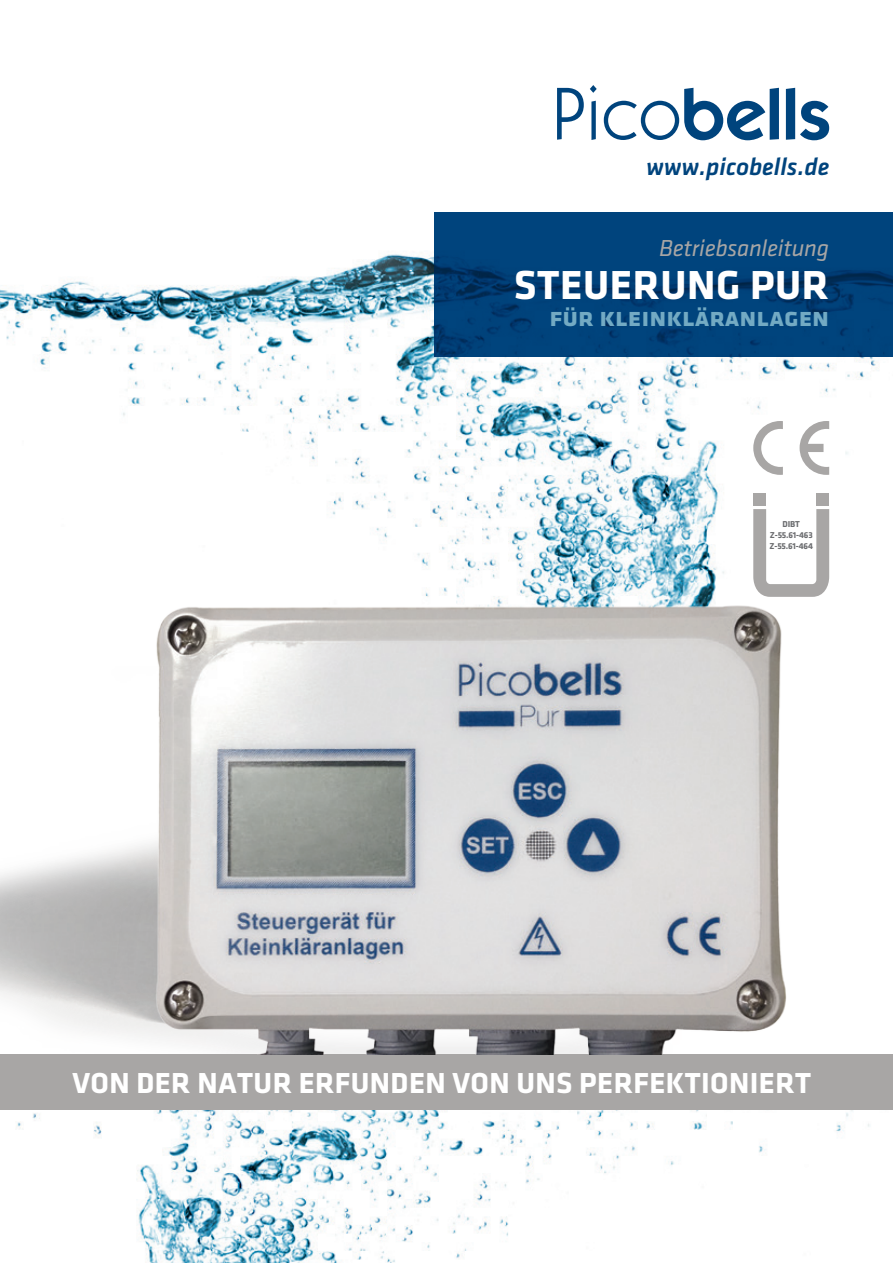
<style>
.page{position:relative;width:893px;height:1263px;background:#fff}
.page>*{position:absolute;margin:0;border:0;box-sizing:border-box;transform-origin:0 0}
.t1{font:42px "Klavika Bold Caps SC";letter-spacing:.015em;color:#fff}
.t2{font:30px "Klavika Bold Caps SC";letter-spacing:.015em;color:#fff}
.t3{font:27px "Klavika Bold Caps SC";color:#73aac3}
.t4{font:italic 500 25.2px "Klavika";color:#00447d}
.t5{font:24px "Klavika Regular Italic OSTF";letter-spacing:-.01em;color:#a8a6a5}
.t6{font:700 8.85px/10.6px "Klavika";letter-spacing:-.02em;color:#6c6d70;text-align:center}
</style>
<div class="page">
<img style="left:0;top:87px;width:893px;height:492px">
<img style="left:16px;top:1110px;width:854px;height:153px">
<div style="left:0;top:1054px;width:893px;height:56px;background:#a8a6a5"></div>
<svg style="left:557px;top:88px;width:27px;height:52px"></svg>
<svg style="left:590px;top:85px;width:7px;height:55px"></svg>
<svg style="left:604px;top:88px;width:175px;height:52px"></svg>
<svg style="left:786px;top:88px;width:43px;height:52px"></svg>
<div style="left:434px;top:213px;width:459px;height:144px;background:#00447d"></div>
<svg style="left:753px;top:421px;width:30px;height:54px"></svg>
<svg style="left:800px;top:421px;width:29px;height:54px"></svg>
<div style="left:816px;top:493px;width:13px;height:13px;background:#a8a6a5"></div>
<svg style="left:753px;top:509px;width:76px;height:88px"></svg>
<div style="left:753px;top:493px;width:13px;height:13px;background:#a8a6a5"></div>
<img style="left:122px;top:575px;width:692px;height:479px">
<p class="t4" style="left:646px;top:153px;width:185px">www.picobells.de</p>
<p class="t5" style="left:659px;top:235px;width:172px">Betriebsanleitung</p>
<h1 class="t1" style="left:514px;top:262px;width:317px">STEUERUNG PUR</h1>
<p class="t3" style="left:549px;top:302px;width:281px">für kleinkläranlagen</p>
<p class="t6" style="left:769px;top:519px;width:45px">DIBT<br>Z-55.61-463<br>Z-55.61-464</p>
<p class="t2" style="left:72px;top:1066px;width:740px">VON DER NATUR ERFUNDEN VON UNS PERFEKTIONIERT</p>
</div>
